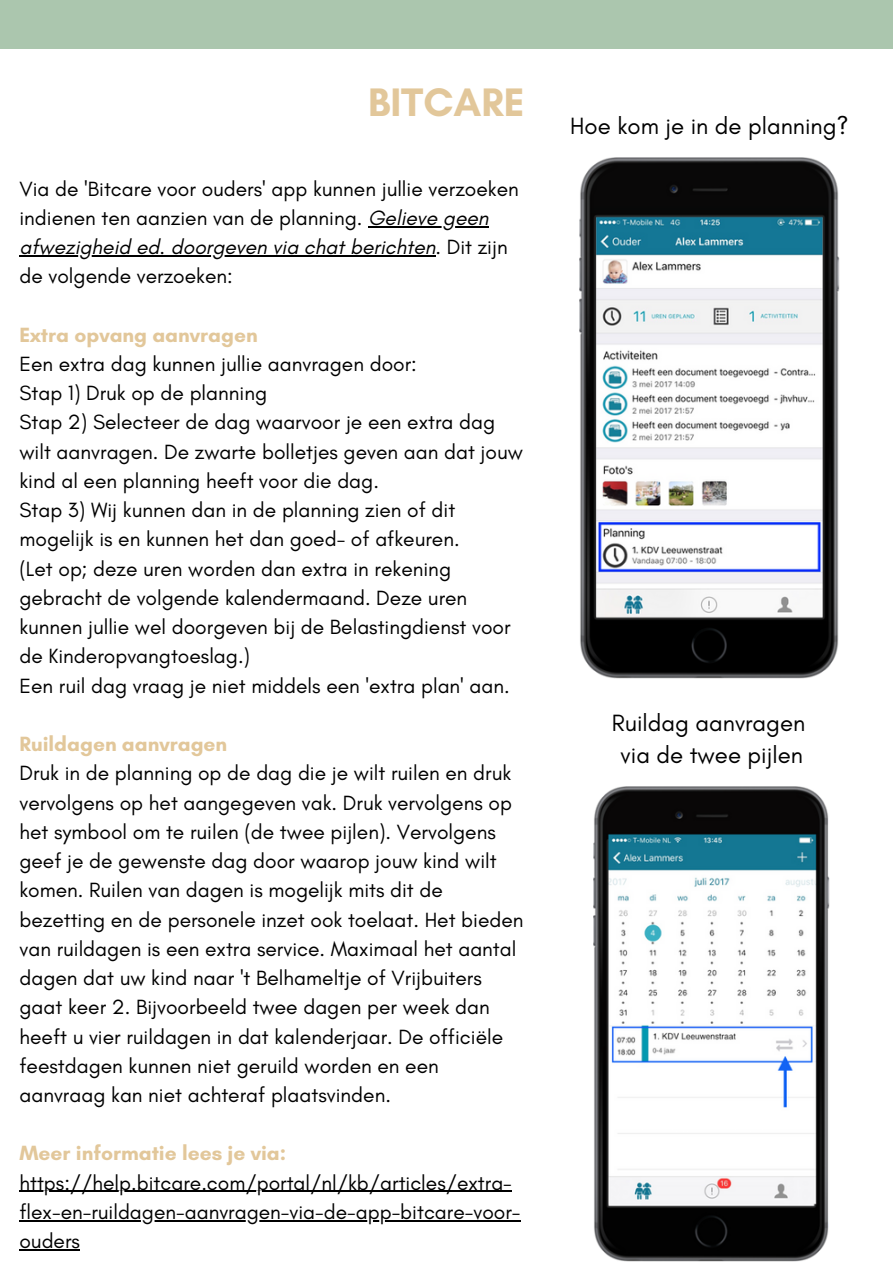
<style>
.page{position:relative;width:893px;height:1264px;background:#fff}
.page>*{position:absolute;margin:0;border:0;box-sizing:border-box;transform-origin:0 0}
.t1{font:700 40.5px "Glacial Indifference";color:#e2c79a}
.t2{font:24px "Glacial Indifference";color:#000}
.t3{font:21px/29.2px "Glacial Indifference";color:#000}
.t4{font:700 21px "Glacial Indifference";color:#e2c79a}
.s1{font-style:italic}
</style>
<div class="page">
<img style="left:579px;top:157px;width:260px;height:522px">
<img style="left:593px;top:786px;width:236px;height:475px">
<div style="left:0;top:0;width:892px;height:49px;background:#abc6ae"></div>
<hr style="left:368px;top:226px;width:120px;height:1px;background:#000">
<hr style="left:19px;top:255px;width:416px;height:1px;background:#000">
<hr style="left:19px;top:1190px;width:493px;height:1px;background:#000">
<hr style="left:19px;top:1219px;width:501px;height:2px;background:#000">
<hr style="left:19px;top:1249px;width:61px;height:1px;background:#000">
<p class="t1" style="left:368px;top:77px;width:158px">BITCARE</p>
<p class="t3" style="left:19px;top:174px;width:501px">Via de 'Bitcare voor ouders' app kunnen jullie verzoeken indienen ten aanzien van de planning. <span class="s1">Gelieve geen afwezigheid ed. doorgeven via chat berichten</span>. Dit zijn de volgende verzoeken:</p>
<p class="t4" style="left:19px;top:322px;width:240px">Extra opvang aanvragen</p>
<p class="t3" style="left:19px;top:349px;width:399px">Een extra dag kunnen jullie aanvragen door:</p>
<p class="t3" style="left:19px;top:378px;width:249px">Stap 1) Druk op de planning</p>
<p class="t3" style="left:19px;top:407px;width:505px">Stap 2) Selecteer de dag waarvoor je een extra dag wilt aanvragen. De zwarte bolletjes geven aan dat jouw kind al een planning heeft voor die dag.</p>
<p class="t3" style="left:19px;top:495px;width:441px">Stap 3) Wij kunnen dan in de planning zien of dit mogelijk is en kunnen het dan goed- of afkeuren.</p>
<p class="t3" style="left:19px;top:553px;width:492px">(Let op; deze uren worden dan extra in rekening gebracht de volgende kalendermaand. Deze uren kunnen jullie wel doorgeven bij de Belastingdienst voor de Kinderopvangtoeslag.)</p>
<p class="t3" style="left:19px;top:670px;width:492px">Een ruil dag vraag je niet middels een 'extra plan' aan.</p>
<p class="t4" style="left:19px;top:731px;width:209px">Ruildagen aanvragen</p>
<p class="t3" style="left:19px;top:758px;width:505px">Druk in de planning op de dag die je wilt ruilen en druk vervolgens op het aangegeven vak. Druk vervolgens op het symbool om te ruilen (de twee pijlen). Vervolgens geef je de gewenste dag door waarop jouw kind wilt komen. Ruilen van dagen is mogelijk mits dit de bezetting en de personele inzet ook toelaat. Het bieden van ruildagen is een extra service. Maximaal het aantal dagen dat uw kind naar 't Belhameltje of Vrijbuiters gaat keer 2. Bijvoorbeeld twee dagen per week dan heeft u vier ruildagen in dat kalenderjaar. De officiële feestdagen kunnen niet geruild worden en een aanvraag kan niet achteraf plaatsvinden.</p>
<p class="t4" style="left:19px;top:1140px;width:268px">Meer informatie lees je via:</p>
<p class="t3" style="left:19px;top:1167px;width:502px">https://help.bitcare.com/portal/nl/kb/articles/extra&shy;flex-en-ruildagen-aanvragen-via-de-app-bitcare-voor&shy;ouders</p>
<p class="t2" style="left:570px;top:111px;width:280px">Hoe kom je in de planning?</p>
<p class="t2" style="left:611px;top:707px;width:195px">Ruildag aanvragen</p>
<p class="t2" style="left:620px;top:740px;width:184px">via de twee pijlen</p>
</div>
